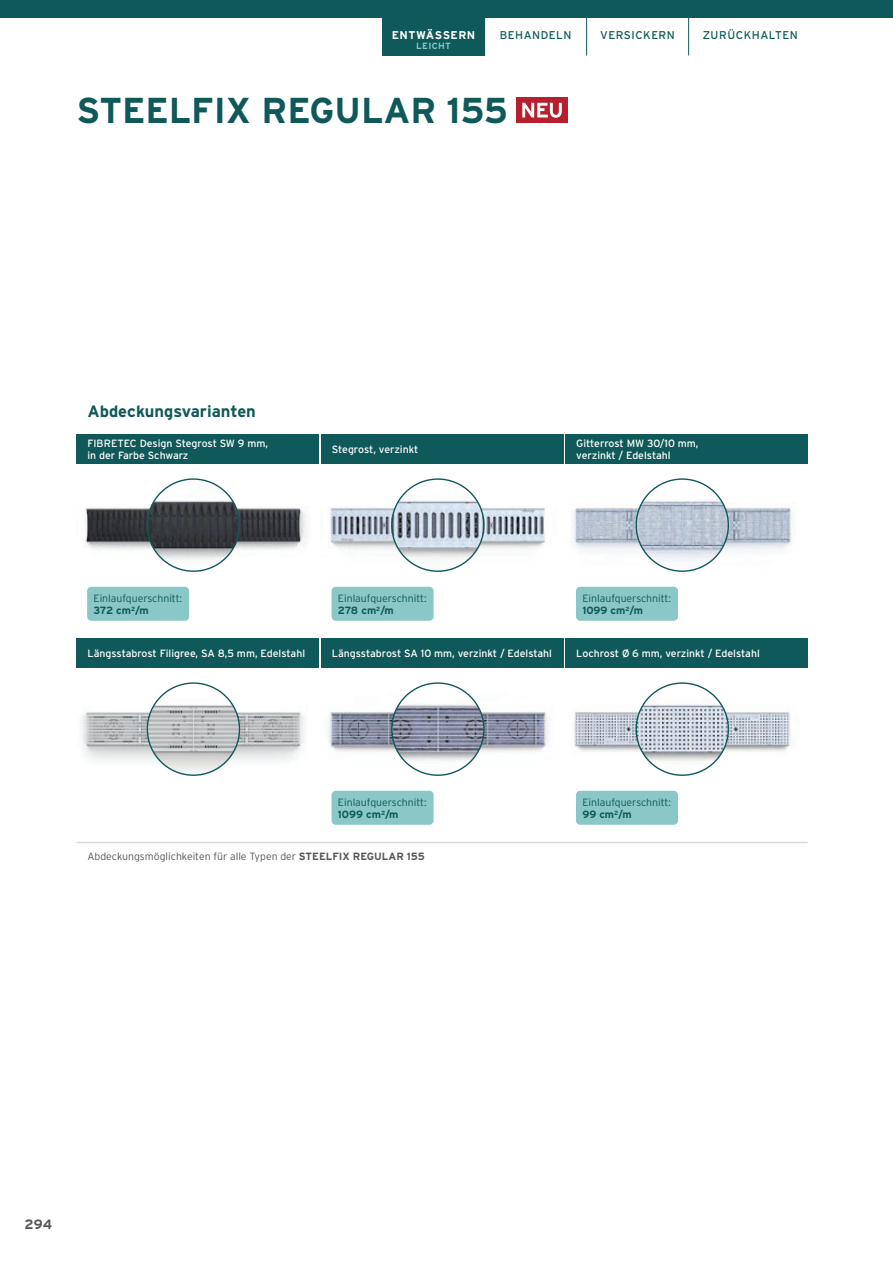
<style>
.page{position:relative;width:893px;height:1263px;background:#fff}
.page>*{position:absolute;margin:0;border:0;box-sizing:border-box;transform-origin:0 0}
.t1{font:700 36px "Interstate";color:#0f595a}
.t2{font:700 16.5px "Interstate";color:#0f595a}
.t3{font:700 13.5px "Interstate";color:#575756}
.t4{font:11.25px "Interstate";letter-spacing:.04em;color:#0f595a}
.t5{font:700 11.25px "Interstate";letter-spacing:.045em;color:#fff}
.t6{font:10.5px/12px "Interstate";color:#fff}
.t7{font:300 10.5px/12px "Interstate";color:#0f595a}
.t8{font:300 10.5px "Interstate";color:#575756}
.t9{font:700 9px "Interstate";letter-spacing:.035em;color:#8ac7c7}
.s1{font-weight:700}
</style>
<div class="page">
<div style="left:516px;top:97px;width:51px;height:25px;background:#b71f2e"></div>
<svg style="left:522px;top:103px;width:40px;height:15px"></svg>
<img style="left:81px;top:682px;width:224px;height:94px">
<img style="left:328px;top:682px;width:221px;height:122px">
<img style="left:574px;top:682px;width:218px;height:111px">
<img style="left:147px;top:683px;width:92px;height:92px;border-radius:50%">
<img style="left:392px;top:683px;width:92px;height:92px;border-radius:50%">
<div style="left:321px;top:434px;width:243px;height:30px;background:#0f595a"></div>
<div style="left:77px;top:434px;width:242px;height:30px;background:#0f595a"></div>
<div style="left:565px;top:434px;width:243px;height:30px;background:#0f595a"></div>
<div style="left:77px;top:638px;width:242px;height:30px;background:#0f595a"></div>
<div style="left:321px;top:638px;width:243px;height:30px;background:#0f595a"></div>
<div style="left:565px;top:638px;width:243px;height:30px;background:#0f595a"></div>
<img style="left:329px;top:507px;width:217px;height:93px">
<img style="left:571px;top:478px;width:224px;height:111px">
<img style="left:83px;top:507px;width:225px;height:93px">
<img style="left:147px;top:479px;width:92px;height:92px;border-radius:50%">
<div style="left:87px;top:587px;width:102px;height:34px;background:#8ac7c7;border-radius:4px"></div>
<div style="left:576px;top:587px;width:102px;height:34px;background:#8ac7c7;border-radius:4px"></div>
<div style="left:332px;top:587px;width:102px;height:34px;background:#8ac7c7;border-radius:4px"></div>
<div style="left:332px;top:791px;width:102px;height:34px;background:#8ac7c7;border-radius:4px"></div>
<div style="left:576px;top:791px;width:102px;height:34px;background:#8ac7c7;border-radius:4px"></div>
<hr style="left:77px;top:842px;width:731px;height:1px;background:#dbdad9">
<img style="left:392px;top:479px;width:92px;height:92px;border-radius:50%">
<img style="left:636px;top:479px;width:92px;height:92px;border-radius:50%">
<img style="left:636px;top:683px;width:92px;height:92px;border-radius:50%">
<div style="left:383px;top:0;width:102px;height:56px;background:#0f595a"></div>
<hr style="left:586px;top:0;width:1px;height:56px;background:#0f595a">
<hr style="left:688px;top:0;width:1px;height:56px;background:#0f595a">
<div style="left:0;top:0;width:893px;height:17px;background:#0f595a"></div>
<p class="t5" style="left:392px;top:31px;width:85px">ENTWÄSSERN</p>
<p class="t4" style="left:500px;top:31px;width:73px">BEHANDELN</p>
<p class="t4" style="left:600px;top:31px;width:76px">VERSICKERN</p>
<p class="t9" style="left:416px;top:43px;width:36px">LEICHT</p>
<h1 class="t1" style="left:77px;top:96px;width:433px">STEELFIX REGULAR 155</h1>
<p class="t4" style="left:703px;top:31px;width:96px">ZURÜCKHALTEN</p>
<h2 class="t2" style="left:87px;top:405px;width:170px">Abdeckungsvarianten</h2>
<p class="t6" style="left:87px;top:438px;width:182px">FIBRETEC Design Stegrost SW 9 mm, in der Farbe Schwarz</p>
<p class="t6" style="left:576px;top:438px;width:124px">Gitterrost MW 30/10 mm, verzinkt / Edelstahl</p>
<p class="t6" style="left:332px;top:444px;width:88px">Stegrost, verzinkt</p>
<p class="t7" style="left:94px;top:593px;width:90px">Einlaufquerschnitt:<br><span class="s1">372 cm</span><sup>2</sup><span class="s1">/m</span></p>
<p class="t7" style="left:582px;top:593px;width:90px">Einlaufquerschnitt:<br><span class="s1">1099 cm</span><sup>2</sup><span class="s1">/m</span></p>
<p class="t7" style="left:338px;top:593px;width:90px">Einlaufquerschnitt:<br><span class="s1">278 cm</span><sup>2</sup><span class="s1">/m</span></p>
<p class="t6" style="left:87px;top:648px;width:219px">Längsstabrost Filigree, SA 8,5 mm, Edelstahl</p>
<p class="t6" style="left:332px;top:648px;width:222px">Längsstabrost SA 10 mm, verzinkt / Edelstahl</p>
<p class="t6" style="left:576px;top:648px;width:185px">Lochrost Ø 6 mm, verzinkt / Edelstahl</p>
<p class="t7" style="left:338px;top:797px;width:90px">Einlaufquerschnitt:<br><span class="s1">1099 cm</span><sup>2</sup><span class="s1">/m</span></p>
<p class="t7" style="left:582px;top:797px;width:90px">Einlaufquerschnitt:<br><span class="s1">99 cm</span><sup>2</sup><span class="s1">/m</span></p>
<p class="t8" style="left:87px;top:853px;width:339px">Abdeckungsmöglichkeiten für alle Typen der <span class="s1">STEELFIX REGULAR 155</span></p>
<p class="t3" style="left:24px;top:1219px;width:29px">294</p>
</div>
